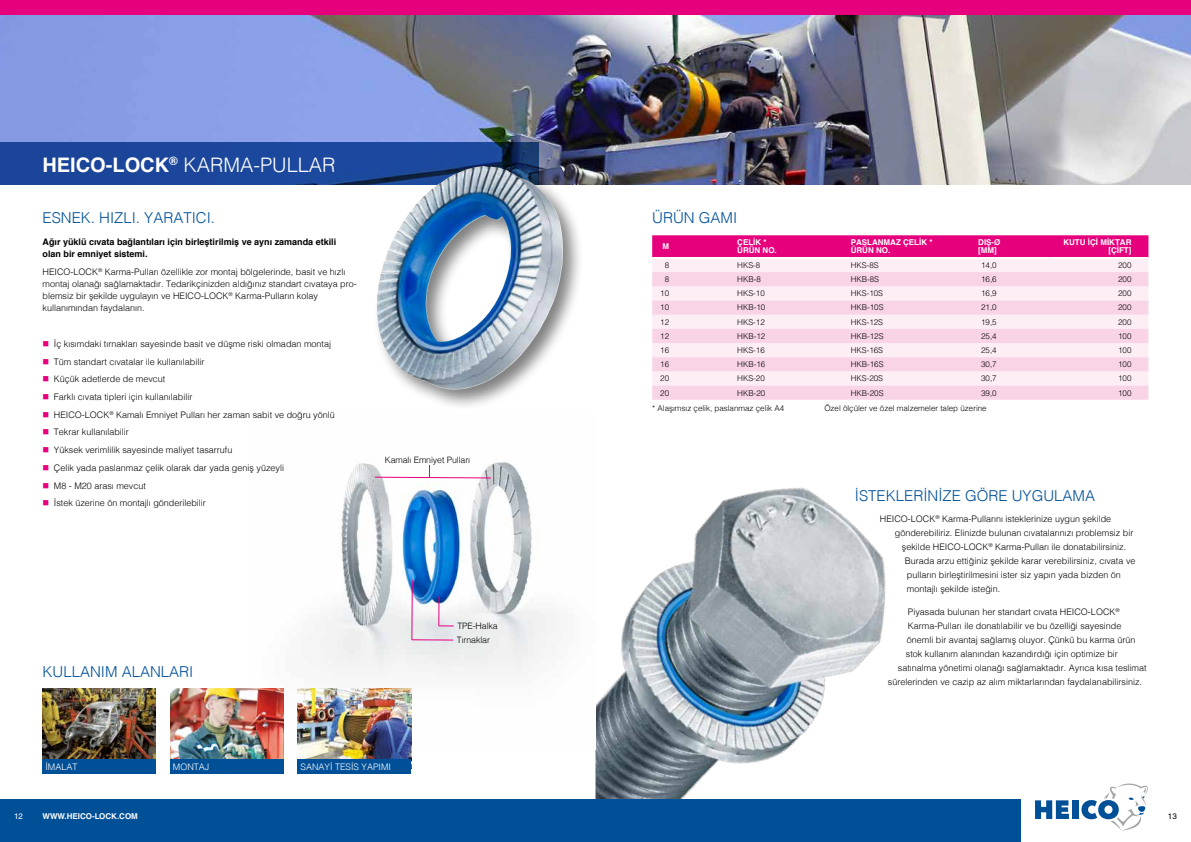
<style>
.page{position:relative;width:1191px;height:842px;background:#fff}
.page>*{position:absolute;margin:0;border:0;box-sizing:border-box;transform-origin:0 0}
.t1{font:300 20px "Helvetica";color:#fff}
.t2{font:300 15px "Helvetica";color:#005098}
.t3{font:300 9px/12px "Helvetica";color:#000}
.t4{font:700 9px/12px "Helvetica";color:#000}
.t5{font:300 9px "Helvetica";color:#fff}
.t6{font:300 8.8px "Helvetica";letter-spacing:-.01em;color:#000}
.t7{font:300 8px "Helvetica LT Std";color:#000}
.t8{font:300 8px "Helvetica";color:#000}
.t9{font:700 8px/8px "Helvetica";color:#fff}
.t10{font:700 8px "Helvetica LT Std";color:#fff}
.t11{font:8px "Helvetica LT Std";color:#fff}
.t12{font:8px "Helvetica LT Std";color:#000}
.s1{font-weight:700}
.s2{color:#e6007d}
</style>
<div class="page">
<img style="left:595px;top:487px;width:291px;height:312px">
<img style="left:0;top:14px;width:1191px;height:170px">
<div style="left:0;top:142px;width:539px;height:42px;background:#1b469b"></div>
<div style="left:0;top:799px;width:595px;height:43px;background:#005098"></div>
<div style="left:595px;top:799px;width:425px;height:43px;background:#005098"></div>
<div style="left:1072px;top:800px;width:6px;height:19px;background:#005098"></div>
<svg style="left:1035px;top:800px;width:34px;height:19px"></svg>
<svg style="left:1081px;top:783px;width:67px;height:48px"></svg>
<div style="left:0;top:0;width:1191px;height:14px;background:#e6007d"></div>
<img style="left:249px;top:462px;width:308px;height:288px">
<svg style="left:374px;top:465px;width:117px;height:13px"></svg>
<hr style="left:438px;top:596px;width:1px;height:30px;background:#e6007d">
<svg style="left:438px;top:626px;width:15px;height:1px"></svg>
<svg style="left:411px;top:579px;width:2px;height:61px"></svg>
<hr style="left:412px;top:639px;width:41px;height:1px;background:#e6007d">
<div style="left:372px;top:162px;width:212px;height:249px;background:#000;opacity:.5"></div>
<img style="left:377px;top:166px;width:188px;height:233px">
<div style="left:652px;top:235px;width:496px;height:22px;background:#e6007d"></div>
<div style="left:652px;top:259px;width:496px;height:13px;background:#fdeef6"></div>
<svg style="left:652px;top:272px;width:496px;height:128px;background:#fadfed"></svg>
<img style="left:43px;top:689px;width:113px;height:71px">
<div style="left:43px;top:760px;width:113px;height:14px;background:#005098"></div>
<img style="left:170px;top:689px;width:113px;height:71px">
<div style="left:170px;top:760px;width:113px;height:14px;background:#005098"></div>
<img style="left:298px;top:689px;width:113px;height:71px">
<div style="left:298px;top:760px;width:113px;height:14px;background:#005098"></div>
<h1 class="t1" style="left:42px;top:147px;width:295px"><span class="s1">HEICO-LOCK</span><sup>®</sup> KARMA-PULLAR</h1>
<h2 class="t2" style="left:43px;top:205px;width:174px">ESNEK. HIZLI. YARATICI.</h2>
<p class="t4" style="left:43px;top:236px;width:295px">Ağır yüklü cıvata bağlantıları için birleştirilmiş ve aynı zamanda etkili olan bir emniyet sistemi.</p>
<p class="t3" style="left:43px;top:265px;width:316px">HEICO-LOCK<sup>®</sup> Karma-Pulları özellikle zor montaj bölgelerinde, basit ve hızlı montaj olanağı sağlamaktadır. Tedarikçinizden aldığınız standart cıvataya pro&shy;blemsiz bir şekilde uygulayın ve HEICO-LOCK<sup>®</sup> Karma-Pulların kolay kullanımından faydalanın.</p>
<p class="t3" style="left:43px;top:337px;width:290px"><span class="s2">■</span> İç kısımdaki tırnakları sayesinde basit ve düşme riski olmadan montaj</p>
<p class="t3" style="left:43px;top:355px;width:163px"><span class="s2">■</span> Tüm standart cıvatalar ile kullanılabilir</p>
<p class="t3" style="left:43px;top:373px;width:124px"><span class="s2">■</span> Küçük adetlerde de mevcut</p>
<p class="t3" style="left:43px;top:390px;width:151px"><span class="s2">■</span> Farklı cıvata tipleri için kullanılabilir</p>
<p class="t3" style="left:43px;top:408px;width:294px"><span class="s2">■</span> HEICO-LOCK<sup>®</sup> Kamalı Emniyet Pulları her zaman sabit ve doğru yönlü</p>
<p class="t3" style="left:43px;top:426px;width:88px"><span class="s2">■</span> Tekrar kullanılabilir</p>
<p class="t3" style="left:43px;top:443px;width:191px"><span class="s2">■</span> Yüksek verimlilik sayesinde maliyet tasarrufu</p>
<p class="t3" style="left:43px;top:461px;width:243px"><span class="s2">■</span> Çelik yada paslanmaz çelik olarak dar yada geniş yüzeyli</p>
<p class="t3" style="left:43px;top:479px;width:105px"><span class="s2">■</span> M8 - M20 arası mevcut</p>
<p class="t3" style="left:43px;top:496px;width:165px"><span class="s2">■</span> İstek üzerine ön montajlı gönderilebilir</p>
<p class="t6" style="left:385px;top:452px;width:87px">Kamalı Emniyet Pulları</p>
<h2 class="t2" style="left:43px;top:659px;width:152px">KULLANIM ALANLARI</h2>
<p class="t6" style="left:457px;top:618px;width:42px">TPE-Halka</p>
<p class="t6" style="left:457px;top:632px;width:35px">Tırnaklar</p>
<p class="t5" style="left:45px;top:759px;width:34px">İMALAT</p>
<p class="t5" style="left:173px;top:759px;width:38px">MONTAJ</p>
<p class="t5" style="left:300px;top:759px;width:92px">SANAYİ TESİS YAPIMI</p>
<h2 class="t2" style="left:652px;top:205px;width:87px">ÜRÜN GAMI</h2>
<p class="t9" style="left:662px;top:242px;width:8px">M</p>
<p class="t9" style="left:737px;top:238px;width:41px">ÇELİK *<br>ÜRÜN NO.</p>
<p class="t9" style="left:850px;top:238px;width:83px">PASLANMAZ ÇELİK *<br>ÜRÜN NO.</p>
<p class="t9" style="left:978px;top:238px;width:24px">DIŞ-Ø [MM]</p>
<p class="t9" style="left:1063px;top:238px;width:69px;text-align:right">KUTU İÇİ MİKTAR [ÇİFT]</p>
<p class="t7" style="left:665px;top:261px;width:6px">8</p>
<p class="t7" style="left:737px;top:261px;width:25px">HKS-8</p>
<p class="t7" style="left:850px;top:261px;width:29px">HKS-8S</p>
<p class="t7" style="left:981px;top:261px;width:17px">14,0</p>
<p class="t7" style="left:1118px;top:261px;width:15px">200</p>
<p class="t7" style="left:665px;top:274px;width:6px">8</p>
<p class="t7" style="left:737px;top:274px;width:25px">HKB-8</p>
<p class="t7" style="left:850px;top:274px;width:30px">HKB-8S</p>
<p class="t7" style="left:981px;top:274px;width:17px">16,6</p>
<p class="t7" style="left:1118px;top:274px;width:15px">200</p>
<p class="t7" style="left:660px;top:288px;width:10px">10</p>
<p class="t7" style="left:737px;top:288px;width:29px">HKS-10</p>
<p class="t7" style="left:850px;top:288px;width:34px">HKS-10S</p>
<p class="t7" style="left:981px;top:288px;width:17px">16,9</p>
<p class="t7" style="left:1118px;top:288px;width:15px">200</p>
<p class="t7" style="left:660px;top:303px;width:10px">10</p>
<p class="t7" style="left:737px;top:303px;width:30px">HKB-10</p>
<p class="t7" style="left:850px;top:303px;width:34px">HKB-10S</p>
<p class="t7" style="left:981px;top:303px;width:17px">21,0</p>
<p class="t7" style="left:1118px;top:303px;width:15px">200</p>
<p class="t7" style="left:660px;top:317px;width:10px">12</p>
<p class="t7" style="left:737px;top:317px;width:29px">HKS-12</p>
<p class="t7" style="left:850px;top:317px;width:34px">HKS-12S</p>
<p class="t7" style="left:981px;top:317px;width:17px">19,5</p>
<p class="t7" style="left:1118px;top:317px;width:15px">200</p>
<p class="t7" style="left:660px;top:331px;width:10px">12</p>
<p class="t7" style="left:737px;top:331px;width:30px">HKB-12</p>
<p class="t7" style="left:850px;top:331px;width:34px">HKB-12S</p>
<p class="t7" style="left:981px;top:331px;width:17px">25,4</p>
<p class="t7" style="left:1118px;top:331px;width:15px">100</p>
<p class="t7" style="left:660px;top:345px;width:10px">16</p>
<p class="t7" style="left:737px;top:345px;width:29px">HKS-16</p>
<p class="t7" style="left:850px;top:345px;width:34px">HKS-16S</p>
<p class="t7" style="left:981px;top:345px;width:17px">25,4</p>
<p class="t7" style="left:1118px;top:345px;width:15px">100</p>
<p class="t7" style="left:660px;top:359px;width:10px">16</p>
<p class="t7" style="left:737px;top:359px;width:30px">HKB-16</p>
<p class="t7" style="left:850px;top:359px;width:34px">HKB-16S</p>
<p class="t7" style="left:981px;top:359px;width:17px">30,7</p>
<p class="t7" style="left:1118px;top:359px;width:15px">100</p>
<p class="t7" style="left:660px;top:373px;width:10px">20</p>
<p class="t7" style="left:737px;top:373px;width:29px">HKS-20</p>
<p class="t7" style="left:850px;top:373px;width:34px">HKS-20S</p>
<p class="t7" style="left:981px;top:373px;width:17px">30,7</p>
<p class="t7" style="left:1118px;top:373px;width:15px">100</p>
<p class="t7" style="left:660px;top:388px;width:10px">20</p>
<p class="t7" style="left:737px;top:388px;width:30px">HKB-20</p>
<p class="t7" style="left:850px;top:388px;width:34px">HKB-20S</p>
<p class="t7" style="left:981px;top:388px;width:17px">39,0</p>
<p class="t7" style="left:1118px;top:388px;width:15px">100</p>
<p class="t8" style="left:652px;top:402px;width:134px">* Alaşımsız çelik, paslanmaz çelik A4</p>
<p class="t8" style="left:824px;top:402px;width:164px">Özel ölçüler ve özel malzemeler talep üzerine</p>
<h2 class="t2" style="left:855px;top:483px;width:242px">İSTEKLERİNİZE GÖRE UYGULAMA</h2>
<p class="t3" style="left:880px;top:513px;width:233px">HEICO-LOCK<sup>®</sup> Karma-Pullarını isteklerinize uygun şekilde</p>
<p class="t3" style="left:895px;top:527px;width:240px">gönderebiliriz. Elinizde bulunan cıvatalarınızı problemsiz bir</p>
<p class="t3" style="left:902px;top:541px;width:226px">şekilde HEICO-LOCK<sup>®</sup> Karma-Pulları ile donatabilirsiniz.</p>
<p class="t3" style="left:905px;top:555px;width:232px">Burada arzu ettiğiniz şekilde karar verebilirsiniz, cıvata ve</p>
<p class="t3" style="left:907px;top:569px;width:216px">pulların birleştirilmesini ister siz yapın yada bizden ön</p>
<p class="t3" style="left:907px;top:583px;width:95px">montajlı şekilde isteğin.</p>
<p class="t3" style="left:908px;top:605px;width:213px">Piyasada bulunan her standart cıvata HEICO-LOCK<sup>®</sup></p>
<p class="t3" style="left:908px;top:619px;width:215px">Karma-Pulları ile donatılabilir ve bu özelliği sayesinde</p>
<p class="t3" style="left:907px;top:633px;width:230px">önemli bir avantaj sağlamış oluyor. Çünkü bu karma ürün</p>
<p class="t3" style="left:906px;top:647px;width:214px">stok kullanım alanından kazandırdığı için optimize bir</p>
<p class="t3" style="left:898px;top:661px;width:250px">satınalma yönetimi olanağı sağlamaktadır. Ayrıca kısa teslimat</p>
<p class="t3" style="left:888px;top:675px;width:256px">sürelerinden ve cazip az alım miktarlarından faydalanabilirsiniz.</p>
<p class="t11" style="left:14px;top:811px;width:10px">12</p>
<p class="t10" style="left:43px;top:812px;width:97px">WWW.HEICO-LOCK.COM</p>
<p class="t12" style="left:1167px;top:812px;width:10px">13</p>
</div>
